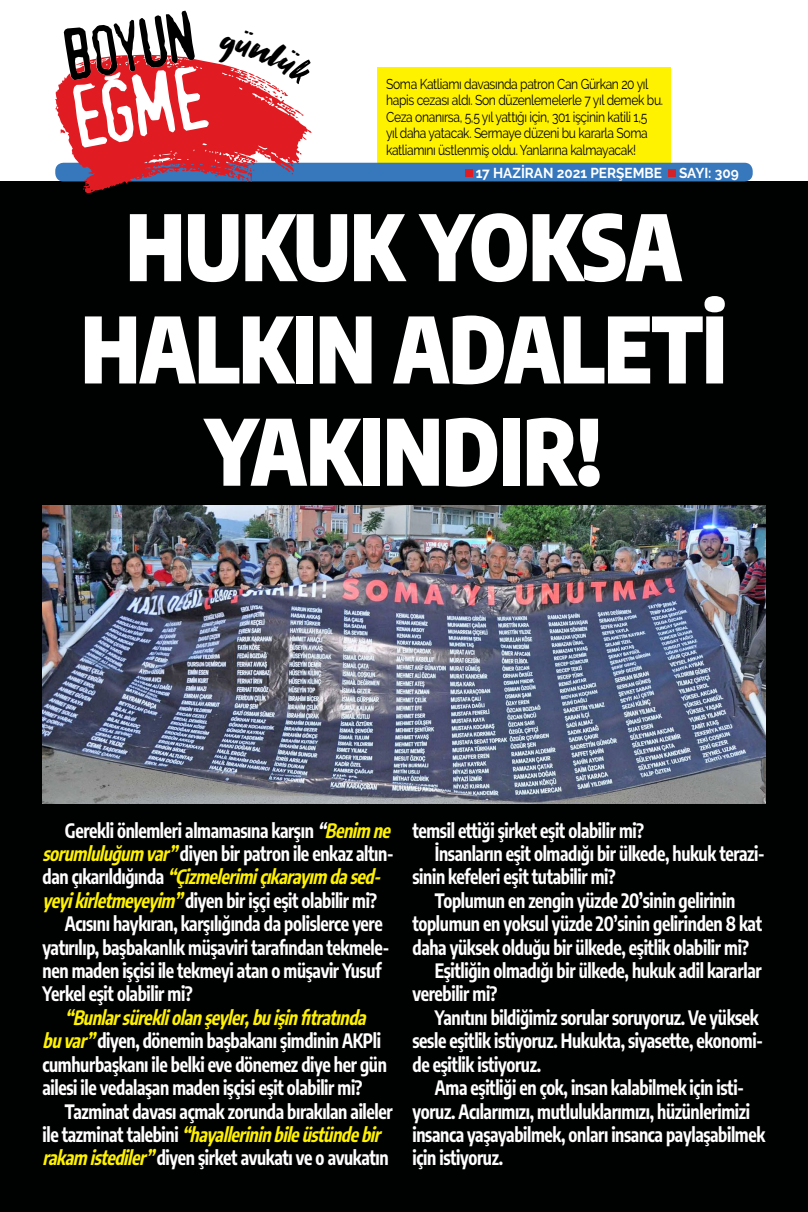
<style>
.page{position:relative;width:808px;height:1212px;background:#fff}
.page>*{position:absolute;margin:0;border:0;box-sizing:border-box;transform-origin:0 0}
.t1{font:900 90.6px/102.3px "Encode Sans Condensed";letter-spacing:-.005em;color:#fff;text-align:center;scale:.95 1}
.t2{font:700 19.5px/23.4px "Encode Sans Condensed";letter-spacing:-.02em;color:#fff;scale:.9 1}
.t3{font:italic 700 19.5px "Encode Sans Condensed";color:#fff200;scale:.9 1}
.t4{font:700 14.33px "Raleway";color:#fff;scale:.95 1}
.t5{font:14.25px/16.5px "Raleway";letter-spacing:-.03em;color:#000;scale:.85 1}
.s1{font-style:italic}
.s2{font-style:italic;color:#fff200}
.s3{font-style:normal;color:#fff}
</style>
<div class="page">
<div style="left:0;top:181px;width:808px;height:1031px;background:#000201"></div>
<div style="left:377px;top:68px;width:294px;height:95px;background:#fff200"></div>
<div style="left:55px;top:163px;width:698px;height:18px;background:#3777bc;border-radius:8px"></div>
<div style="left:465px;top:169px;width:7px;height:7px;background:#e11b22"></div>
<div style="left:669px;top:169px;width:7px;height:7px;background:#d2232a"></div>
<img style="left:43px;top:506px;width:722px;height:298px">
<svg style="left:55px;top:11px;width:260px;height:182px"></svg>
<p class="t5" style="left:386px;top:76px;width:327px">Soma Katliamı davasında patron Can Gürkan 20 yıl hapis cezası aldı. Son düzenlemelerle 7 yıl demek bu.<br>Ceza onanırsa, 5,5 yıl yattığı için, 301 işçinin katili 1,5<br>yıl daha yatacak. Sermaye düzeni bu kararla Soma katliamını üstlenmiş oldu. Yanlarına kalmayacak!</p>
<p class="t4" style="left:476px;top:165px;width:279px">17 HAZİRAN 2021 PERŞEMBE Sayı: 309</p>
<h1 class="t1" style="left:81px;top:189px;width:681px">HUKUK YOKSA<br>HALKIN ADALETI<br>YAKINDIR!</h1>
<p class="t2" style="left:65px;top:817px;width:369px">Gerekli önlemleri almamasına karşın <span class="s1">“</span><span class="s2">Benim ne</span></p>
<p class="t2" style="left:43px;top:841px;width:391px"><span class="s2">sorumluluğum var”</span>diyen bir patron ile enkaz altın-</p>
<p class="t3" style="left:43px;top:862px;width:383px"><span class="s3">d a n ç ı k a r ı l d ı ğ ı n d a</span> “Çizmelerimiçıkarayım dased-</p>
<p class="t2" style="left:43px;top:887px;width:373px"><span class="s2">yeyikirletmeyeyim”</span>diyen bir işçi eşit olabilir mi?</p>
<p class="t2" style="left:65px;top:911px;width:355px">Acısını haykıran, karşılığında da polislerce yere</p>
<p class="t2" style="left:43px;top:934px;width:387px">yatırılıp, başbakanlık müşaviri tarafından tekmele-</p>
<p class="t2" style="left:43px;top:958px;width:378px">nen maden işçisi ile tekmeyi atan o müşavir Yusuf</p>
<p class="t2" style="left:43px;top:981px;width:168px">Yerkel eşit olabilir mi?</p>
<p class="t2" style="left:43px;top:1004px;width:384px;text-indent:22px"><span class="s2">“Bunlarsürekliolanşeyler,buişinfıtratında buvar”</span>diyen, dönemin başbakanı şimdinin AKPli cumhurbaşkanı ile belki eve dönemez diye her gün ailesi ile vedalaşan maden işçisi eşit olabilir mi?</p>
<p class="t2" style="left:43px;top:1098px;width:391px;text-indent:22px">Tazminat davası açmak zorunda bırakılan aileler i l e t a z m i n a t t a l e b i n i <span class="s2">“hayallerininbileüstündebir rakam istediler”</span>diyen şirket avukatı ve o avukatın</p>
<p class="t2" style="left:412px;top:817px;width:259px">temsil ettiği şirket eşit olabilir mi?</p>
<p class="t2" style="left:435px;top:841px;width:368px">İnsanların eşit olmadığı bir ülkede, hukuk terazi-</p>
<p class="t2" style="left:412px;top:864px;width:227px">sinin kefeleri eşit tutabilir mi?</p>
<p class="t2" style="left:435px;top:887px;width:335px">Toplumun en zengin yüzde 20’sinin gelirinin</p>
<p class="t2" style="left:412px;top:911px;width:390px">toplumun en yoksul yüzde 20’sinin gelirinden 8 kat</p>
<p class="t2" style="left:412px;top:934px;width:376px">daha yüksek olduğu bir ülkede, eşitlik olabilir mi?</p>
<p class="t2" style="left:435px;top:958px;width:365px">Eşitliğin olmadığı bir ülkede, hukuk adil kararlar</p>
<p class="t2" style="left:412px;top:981px;width:96px">verebilir mi?</p>
<p class="t2" style="left:435px;top:1004px;width:361px">Yanıtını bildiğimiz sorular soruyoruz. Ve yüksek</p>
<p class="t2" style="left:412px;top:1028px;width:391px">sesle eşitlik istiyoruz. Hukukta, siyasette, ekonomi-</p>
<p class="t2" style="left:412px;top:1051px;width:144px">de eşitlik istiyoruz.</p>
<p class="t2" style="left:435px;top:1075px;width:345px">Ama eşitliği en çok, insan kalabilmek için isti-</p>
<p class="t2" style="left:412px;top:1098px;width:377px">yoruz. Acılarımızı, mutluluklarımızı, hüzünlerimizi</p>
<p class="t2" style="left:412px;top:1121px;width:393px">insanca yaşayabilmek, onları insanca paylaşabilmek</p>
<p class="t2" style="left:412px;top:1145px;width:102px">için istiyoruz.</p>
</div>
